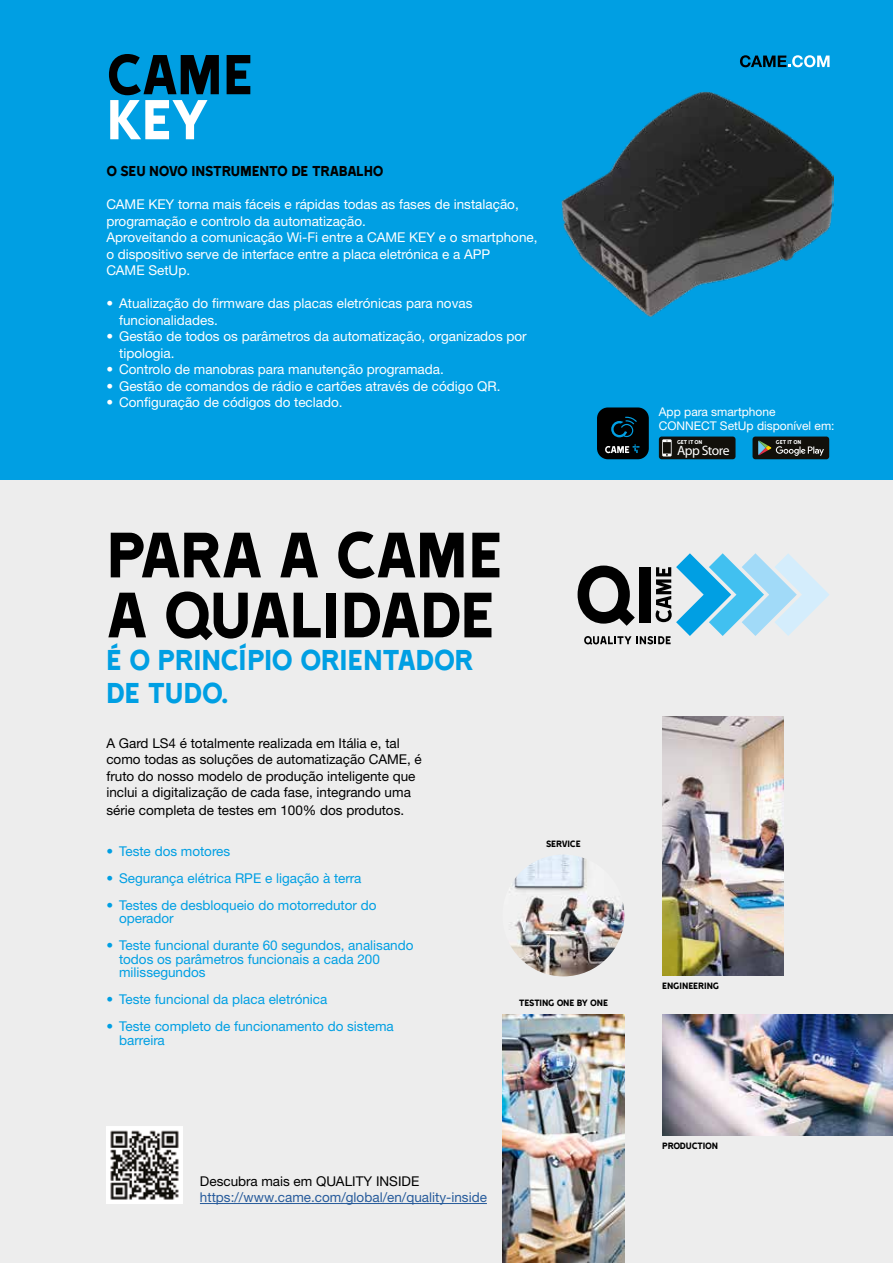
<style>
.page{position:relative;width:893px;height:1263px;background:#fff}
.page>*{position:absolute;margin:0;border:0;box-sizing:border-box;transform-origin:0 0}
.t1{font:73.5px/60px "Came Type";letter-spacing:-.025em;color:#000}
.t2{font:64.5px "Came Type";color:#000}
.t3{font:64.5px "Came Type";color:#fff}
.t4{font:33px/33px "Came Type";letter-spacing:-.025em;color:#009fe3}
.t5{font:16.5px "Came Type";letter-spacing:-.025em;color:#000}
.t6{font:13.65px "Myriad";letter-spacing:-.04em;color:#fff}
.t7{font:13.5px/16.5px "Helvetica Neue LTW1 G";color:#fff}
.t8{font:13.5px/13.5px "Helvetica Neue LTW1 G";color:#009fe3}
.t9{font:13.5px/16.5px "Helvetica Neue LTW1 G";color:#000}
.t10{font:13.5px "Helvetica Neue LTW1 G";color:#275b9b}
.t11{font:12px/13.5px "Helvetica Neue LTW1 G";color:#fff}
.t12{font:10.5px "Came Type";letter-spacing:-.025em;color:#000}
.t13{font:5.1px "Came Type";letter-spacing:-.02em;color:#fff}
</style>
<div class="page">
<div style="left:0;top:480px;width:893px;height:783px;background:#ededed"></div>
<div style="left:0;top:0;width:893px;height:479px;background:#009fe3"></div>
<svg style="left:740px;top:55px;width:89px;height:12px"></svg>
<img style="left:561px;top:92px;width:272px;height:225px">
<div style="left:752px;top:437px;width:77px;height:22px;background:#12100b;border-radius:3px"></div>
<svg style="left:758px;top:441px;width:66px;height:15px"></svg>
<div style="left:659px;top:437px;width:76px;height:22px;background:#12100b;border-radius:3px"></div>
<svg style="left:662px;top:439px;width:10px;height:17px"></svg>
<svg style="left:578px;top:553px;width:251px;height:92px"></svg>
<hr style="left:200px;top:1203px;width:287px;height:1px;background:#275b9b">
<img style="left:106px;top:1127px;width:77px;height:76px">
<img style="left:662px;top:716px;width:121px;height:260px">
<img style="left:662px;top:1014px;width:231px;height:121px">
<img style="left:502px;top:854px;width:122px;height:122px;border-radius:61px">
<img style="left:503px;top:1014px;width:121px;height:249px">
<div style="left:597px;top:407px;width:52px;height:52px;background:#000;border-radius:11px"></div>
<svg style="left:605px;top:444px;width:34px;height:9px"></svg>
<svg style="left:611px;top:417px;width:26px;height:20px"></svg>
<h2 class="t2" style="left:106px;top:41px;width:149px">CAME</h2>
<h2 class="t3" style="left:106px;top:86px;width:104px">KEY</h2>
<p class="t5" style="left:106px;top:162px;width:279px">O SEU NOVO INSTRUMENTO DE TRABALHO</p>
<p class="t7" style="left:106px;top:196px;width:433px">CAME KEY torna mais fáceis e rápidas todas as fases de instalação, programação e controlo da automatização.<br>Aproveitando a comunicação Wi-Fi entre a CAME KEY e o smartphone, o dispositivo serve de interface entre a placa eletrónica e a APP<br>CAME SetUp.</p>
<p class="t7" style="left:119px;top:295px;width:355px;text-indent:-13px">• Atualização do firmware das placas eletrónicas para novas funcionalidades.</p>
<p class="t7" style="left:119px;top:328px;width:409px;text-indent:-13px">• Gestão de todos os parâmetros da automatização, organizados por tipologia.</p>
<p class="t7" style="left:106px;top:361px;width:339px">• Controlo de manobras para manutenção programada.</p>
<p class="t7" style="left:106px;top:377px;width:396px">• Gestão de comandos de rádio e cartões através de código QR.</p>
<p class="t7" style="left:106px;top:394px;width:238px">• Configuração de códigos do teclado.</p>
<h1 class="t1" style="left:106px;top:524px;width:398px">PARA A CAME<br>A QUALIDADE</h1>
<h3 class="t4" style="left:106px;top:643px;width:369px">É O PRINCÍPIO ORIENTADOR<br>DE TUDO.</h3>
<p class="t9" style="left:106px;top:734px;width:317px">A Gard LS4 é totalmente realizada em Itália e, tal como todas as soluções de automatização CAME, é fruto do nosso modelo de produção inteligente que inclui a digitalização de cada fase, integrando uma</p>
<p class="t9" style="left:106px;top:802px;width:299px">série completa de testes em 100% dos produtos.</p>
<p class="t8" style="left:106px;top:844px;width:125px">• Teste dos motores</p>
<p class="t8" style="left:106px;top:871px;width:256px">• Segurança elétrica RPE e ligação à terra</p>
<p class="t8" style="left:119px;top:898px;width:259px;text-indent:-13px">• Testes de desbloqueio do motorredutor do operador</p>
<p class="t8" style="left:119px;top:938px;width:296px;text-indent:-13px">• Teste funcional durante 60 segundos, analisando todos os parâmetros funcionais a cada 200 milissegundos</p>
<p class="t8" style="left:106px;top:992px;width:223px">• Teste funcional da placa eletrónica</p>
<p class="t8" style="left:119px;top:1019px;width:276px;text-indent:-13px">• Teste completo de funcionamento do sistema barreira</p>
<p class="t12" style="left:546px;top:838px;width:36px">SERVICE</p>
<p class="t12" style="left:519px;top:998px;width:91px">TESTING ONE BY ONE</p>
<p class="t9" style="left:200px;top:1172px;width:221px">Descubra mais em QUALITY INSIDE</p>
<p class="t10" style="left:200px;top:1189px;width:288px">https://www.came.com/global/en/quality-inside</p>
<p class="t11" style="left:659px;top:405px;width:177px">App para smartphone<br>CONNECT SetUp disponível em:</p>
<p class="t13" style="left:677px;top:438px;width:27px">GET IT ON</p>
<p class="t13" style="left:776px;top:438px;width:27px">GET IT ON</p>
<p class="t6" style="left:677px;top:443px;width:54px">App Store</p>
<p class="t12" style="left:662px;top:980px;width:58px">ENGINEERING</p>
<p class="t12" style="left:662px;top:1140px;width:57px">PRODUCTION</p>
</div>
